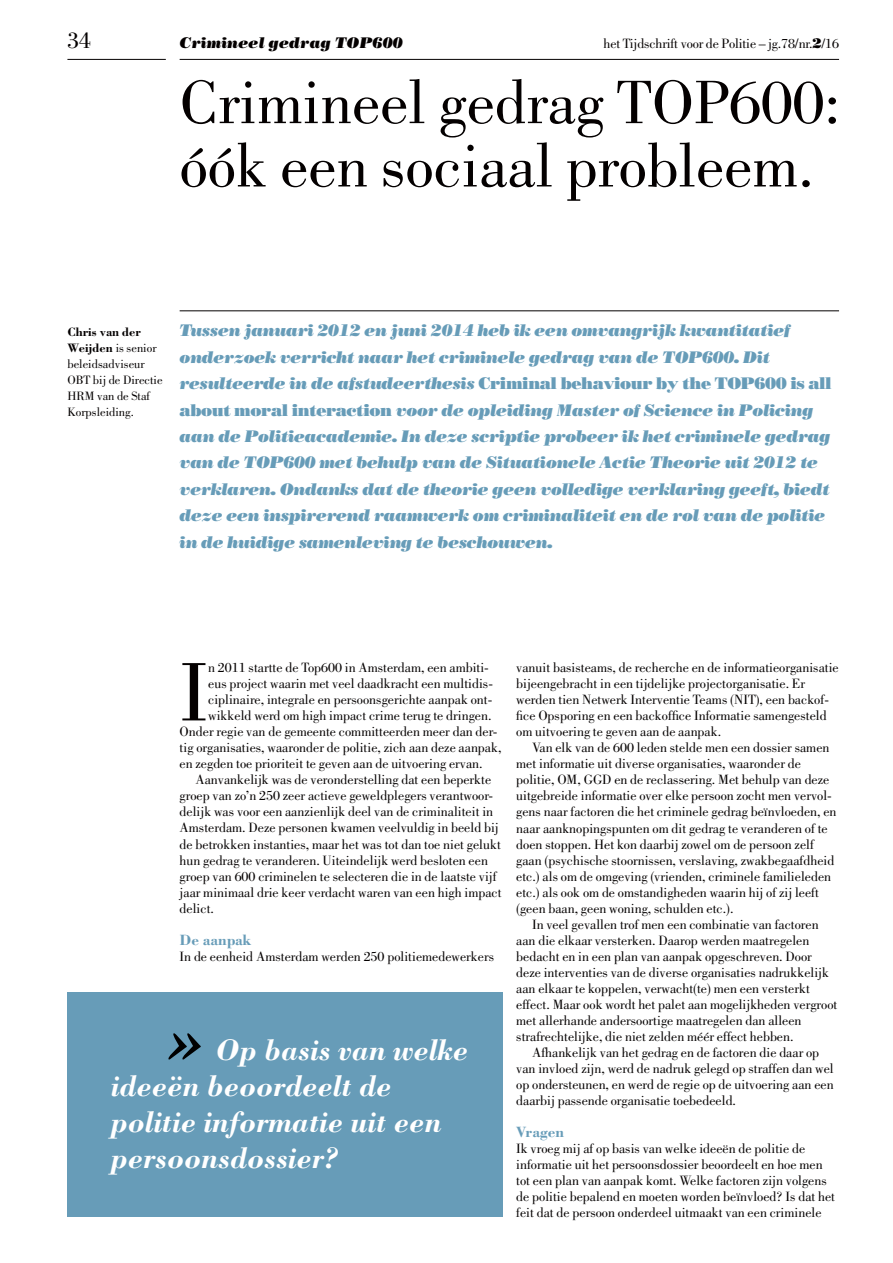
<style>
.page{position:relative;width:893px;height:1263px;background:#fff}
.page>*{position:absolute;margin:0;border:0;box-sizing:border-box;transform-origin:0 0}
.t1{font:85.8px "Bodoni Std";color:#040000}
.t2{font:63.3px/63.3px "Bodoni Std";color:#040000}
.t3{font:italic 700 30.6px/36.2px "Bodoni Std";color:#fff}
.t4{font:23.7px "Bodoni Std";color:#040000}
.t5{font:italic 16.65px/26.4px "Bodoni Std Poster";letter-spacing:-.025em;color:#679cb8}
.t6{font:italic 15.3px "Bodoni Std Poster";color:#040000}
.t7{font:700 15.3px "Bodoni Std";color:#679cb8}
.t8{font:13.95px/16px "Bodoni Std";color:#040000}
.t9{font:12.6px/16px "Bodoni Std";color:#040000}
.s1{font-family:"Bodoni Std Poster"}
.s2{font-weight:700}
.s3{font-style:normal}
</style>
<div class="page">
<hr style="left:180px;top:59px;width:659px;height:1px;background:#040000">
<hr style="left:67px;top:59px;width:99px;height:1px;background:#040000">
<hr style="left:180px;top:311px;width:659px;height:1px;background:#040000">
<div style="left:67px;top:993px;width:435px;height:224px;background:#679cb8"></div>
<svg style="left:168px;top:1033px;width:33px;height:27px"></svg>
<h3 class="t4" style="left:67px;top:31px;width:25px">34</h3>
<p class="t6" style="left:180px;top:37px;width:225px">Crimineel gedrag TOP600</p>
<p class="t8" style="left:603px;top:37px;width:237px">het Tijdschrift voor de Politie – jg.78/nr.<span class="s1">2</span>/16</p>
<h2 class="t2" style="left:180px;top:76px;width:662px">Crimineel gedrag TOP600: óók een sociaal probleem.</h2>
<p class="t9" style="left:67px;top:325px;width:97px"><span class="s2">Chris van der<br>Weijden</span> is senior beleidsadviseur<br>OBT bij de Directie<br>HRM van de Staf<br>Korpsleiding.</p>
<p class="t5" style="left:180px;top:319px;width:653px">Tussen januari 2012 en juni 2014 heb ik een omvangrijk kwantitatief onderzoek verricht naar het criminele gedrag van de TOP600. Dit resulteerde in de afstudeerthesis <span class="s3">Criminal behaviour by the TOP600 is all about moral interaction</span> voor de opleiding Master of Science in Policing aan de Politieacademie. In deze scriptie probeer ik het criminele gedrag van de TOP600 met behulp van de Situationele Actie Theorie uit 2012 te verklaren. Ondanks dat de theorie geen volledige verklaring geeft, biedt deze een inspirerend raamwerk om criminaliteit en de rol van de politie in de huidige samenleving te beschouwen.</p>
<h1 class="t1" style="left:180px;top:658px;width:30px">I</h1>
<p class="t8" style="left:208px;top:661px;width:282px">n 2011 startte de Top600 in Amsterdam, een ambiti-</p>
<p class="t8" style="left:208px;top:677px;width:286px">eus project waarin met veel daadkracht een multidis-</p>
<p class="t8" style="left:208px;top:693px;width:286px">ciplinaire, integrale en persoonsgerichte aanpak ont-</p>
<p class="t8" style="left:208px;top:709px;width:285px">wikkeld werd om high impact crime terug te dringen.</p>
<p class="t8" style="left:180px;top:725px;width:319px">Onder regie van de gemeente committeerden meer dan der-</p>
<p class="t8" style="left:180px;top:741px;width:323px">tig organisaties, waaronder de politie, zich aan deze aanpak,</p>
<p class="t8" style="left:180px;top:757px;width:304px">en zegden toe prioriteit te geven aan de uitvoering ervan.</p>
<p class="t8" style="left:195px;top:773px;width:297px">Aanvankelijk was de veronderstelling dat een beperkte</p>
<p class="t8" style="left:180px;top:789px;width:315px">groep van zo’n 250 zeer actieve geweldplegers verantwoor-</p>
<p class="t8" style="left:180px;top:805px;width:315px">delijk was voor een aanzienlijk deel van de criminaliteit in</p>
<p class="t8" style="left:180px;top:821px;width:321px">Amsterdam. Deze personen kwamen veelvuldig in beeld bij</p>
<p class="t8" style="left:180px;top:837px;width:323px">de betrokken instanties, maar het was tot dan toe niet gelukt</p>
<p class="t8" style="left:180px;top:853px;width:310px">hun gedrag te veranderen. Uiteindelijk werd besloten een</p>
<p class="t8" style="left:180px;top:869px;width:319px">groep van 600 criminelen te selecteren die in de laatste vijf</p>
<p class="t8" style="left:180px;top:885px;width:323px">jaar minimaal drie keer verdacht waren van een high impact</p>
<p class="t8" style="left:180px;top:901px;width:36px">delict.</p>
<p class="t7" style="left:180px;top:933px;width:73px">De aanpak</p>
<p class="t8" style="left:180px;top:949px;width:316px">In de eenheid Amsterdam werden 250 politiemedewerkers</p>
<h3 class="t3" style="left:111px;top:1034px;width:359px;text-indent:105px">Op basis van welke ideeën beoordeelt de politie informatie uit een persoonsdossier?</h3>
<p class="t8" style="left:516px;top:661px;width:324px">vanuit basisteams, de recherche en de informatieorganisatie bijeengebracht in een tijdelijke projectorganisatie. Er werden tien Netwerk Interventie Teams (NIT), een backof&shy;fice Opsporing en een backoffice Informatie samengesteld om uitvoering te geven aan de aanpak.</p>
<p class="t8" style="left:516px;top:741px;width:322px;text-indent:16px">Van elk van de 600 leden stelde men een dossier samen met informatie uit diverse organisaties, waaronder de politie, OM, GGD en de reclassering. Met behulp van deze uitgebreide informatie over elke persoon zocht men vervol&shy;gens naar factoren die het criminele gedrag beïnvloeden, en naar aanknopingspunten om dit gedrag te veranderen of te doen stoppen. Het kon daarbij zowel om de persoon zelf gaan (psychische stoornissen, verslaving, zwakbegaafdheid etc.) als om de omgeving (vrienden, criminele familieleden etc.) als ook om de omstandigheden waarin hij of zij leeft (geen baan, geen woning, schulden etc.).</p>
<p class="t8" style="left:516px;top:917px;width:323px;text-indent:16px">In veel gevallen trof men een combinatie van factoren aan die elkaar versterken. Daarop werden maatregelen bedacht en in een plan van aanpak opgeschreven. Door deze interventies van de diverse organisaties nadrukkelijk aan elkaar te koppelen, verwacht(te) men een versterkt effect. Maar ook wordt het palet aan mogelijkheden vergroot met allerhande andersoortige maatregelen dan alleen strafrechtelijke, die niet zelden méér effect hebben.</p>
<p class="t8" style="left:516px;top:1045px;width:319px;text-indent:16px">Afhankelijk van het gedrag en de factoren die daar op van invloed zijn, werd de nadruk gelegd op straffen dan wel op ondersteunen, en werd de regie op de uitvoering aan een daarbij passende organisatie toebedeeld.</p>
<p class="t7" style="left:516px;top:1126px;width:49px">Vragen</p>
<p class="t8" style="left:516px;top:1141px;width:320px">Ik vroeg mij af op basis van welke ideeën de politie de informatie uit het persoonsdossier beoordeelt en hoe men tot een plan van aanpak komt. Welke factoren zijn volgens de politie bepalend en moeten worden beïnvloed? Is dat het feit dat de persoon onderdeel uitmaakt van een criminele</p>
</div>
